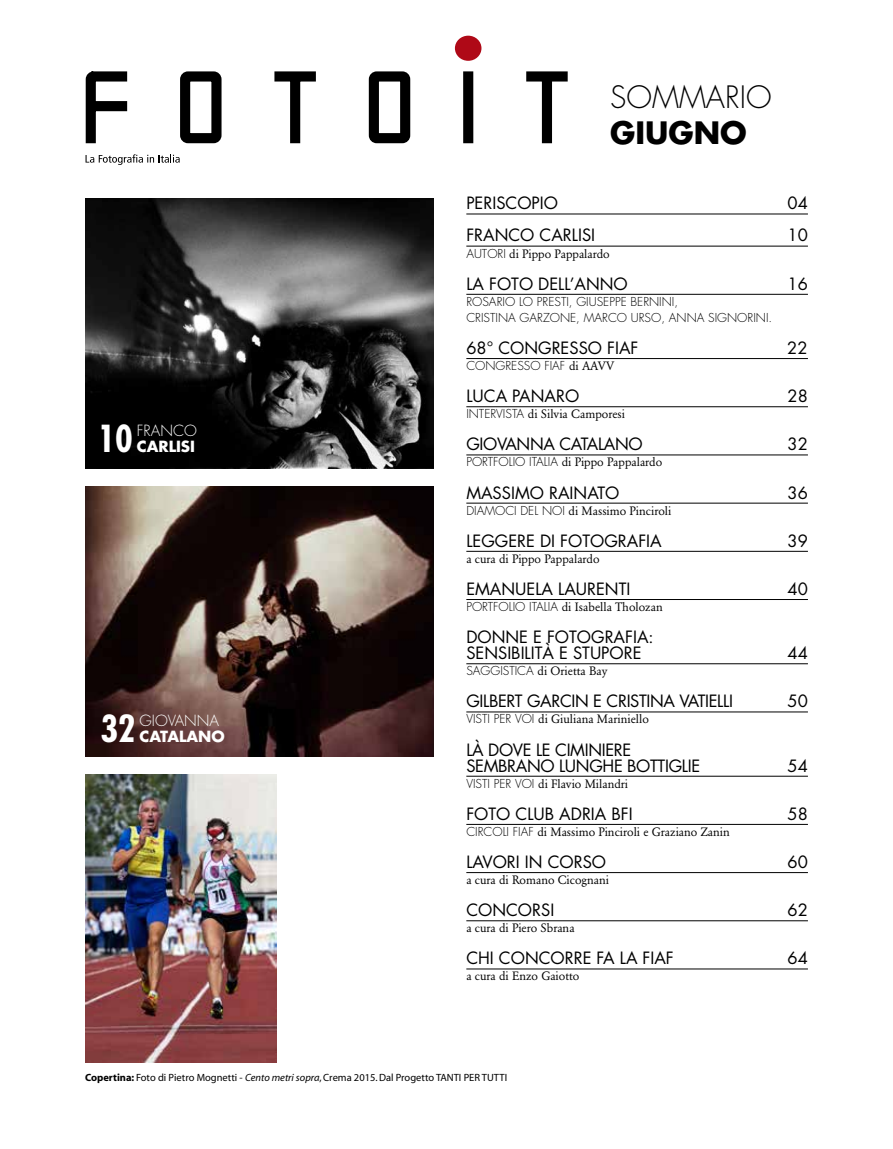
<style>
.page{position:relative;width:893px;height:1149px;background:#fff}
.page>*{position:absolute;margin:0;border:0;box-sizing:border-box;transform-origin:0 0}
.t1{font:700 condensed 36.15px "Futura";color:#fff}
.t2{font:300 30px "Futura";color:#000}
.t3{font:700 30px "Futura";color:#000}
.t4{font:16.5px/16px "Futura";color:#000}
.t5{font:16.5px/16px "Futura";letter-spacing:-.02em;color:#000}
.t6{font:700 15px "Futura";color:#fff}
.t7{font:300 15px "Futura";color:#fff}
.t8{font:12px "Garamond BE";color:#000}
.t9{font:300 12px/16px "Futura";color:#000}
.t10{font:10.5px "Myriad";color:#000}
.s1{font-family:"Futura";font-weight:300}
.s2{font-family:"Garamond BE";font-weight:400}
.s3{font-weight:700}
.s4{font-style:italic}
</style>
<div class="page">
<img style="left:85px;top:486px;width:349px;height:270px">
<img style="left:85px;top:198px;width:349px;height:270px">
<svg style="left:86px;top:154px;width:94px;height:11px"></svg>
<svg style="left:86px;top:71px;width:42px;height:73px"></svg>
<svg style="left:180px;top:71px;width:42px;height:73px"></svg>
<svg style="left:368px;top:71px;width:43px;height:73px"></svg>
<svg style="left:274px;top:71px;width:42px;height:73px"></svg>
<div style="left:463px;top:71px;width:10px;height:72px;border:4px solid #000"></div>
<svg style="left:526px;top:71px;width:42px;height:73px"></svg>
<div style="left:455px;top:36px;width:26px;height:25px;background:#af0917;border-radius:50%"></div>
<hr style="left:466px;top:213px;width:342px;height:1px;background:#000">
<hr style="left:466px;top:246px;width:342px;height:1px;background:#000">
<hr style="left:466px;top:294px;width:342px;height:1px;background:#000">
<hr style="left:466px;top:358px;width:342px;height:1px;background:#000">
<hr style="left:466px;top:406px;width:342px;height:1px;background:#000">
<hr style="left:466px;top:454px;width:342px;height:1px;background:#000">
<hr style="left:466px;top:502px;width:342px;height:1px;background:#000">
<hr style="left:466px;top:550px;width:342px;height:1px;background:#000">
<hr style="left:466px;top:599px;width:342px;height:1px;background:#000">
<hr style="left:466px;top:663px;width:342px;height:1px;background:#000">
<hr style="left:466px;top:711px;width:342px;height:1px;background:#000">
<hr style="left:466px;top:775px;width:342px;height:1px;background:#000">
<hr style="left:466px;top:823px;width:342px;height:1px;background:#000">
<hr style="left:466px;top:871px;width:342px;height:1px;background:#000">
<hr style="left:466px;top:920px;width:342px;height:1px;background:#000">
<hr style="left:466px;top:968px;width:342px;height:1px;background:#000">
<img style="left:85px;top:774px;width:192px;height:287px">
<p class="t7" style="left:137px;top:421px;width:62px">FRANCO</p>
<p class="t6" style="left:137px;top:436px;width:60px">CARLISI</p>
<h1 class="t1" style="left:98px;top:416px;width:37px">10</h1>
<p class="t7" style="left:140px;top:711px;width:81px">GIOVANNA</p>
<p class="t6" style="left:140px;top:726px;width:87px">CATALANO</p>
<h1 class="t1" style="left:100px;top:706px;width:37px">32</h1>
<h2 class="t2" style="left:610px;top:79px;width:163px">SOMMARIO</h2>
<h2 class="t3" style="left:610px;top:113px;width:138px">GIUGNO</h2>
<h3 class="t4" style="left:466px;top:195px;width:93px">PERISCOPIO</h3>
<h3 class="t4" style="left:788px;top:195px;width:22px">04</h3>
<h3 class="t4" style="left:466px;top:227px;width:130px">FRANCO CARLISI</h3>
<h3 class="t4" style="left:788px;top:227px;width:22px">10</h3>
<p class="t8" style="left:466px;top:246px;width:145px"><span class="s1">AUTORI</span> di Pippo Pappalardo</p>
<h3 class="t4" style="left:466px;top:276px;width:163px">LA FOTO DELL’ANNO</h3>
<h3 class="t4" style="left:788px;top:276px;width:22px">16</h3>
<p class="t9" style="left:466px;top:293px;width:307px">ROSARIO LO PRESTI, GIUSEPPE BERNINI,<br>CRISTINA GARZONE, MARCO URSO, ANNA SIGNORINI.</p>
<h3 class="t4" style="left:466px;top:340px;width:174px">68° CONGRESSO FIAF</h3>
<h3 class="t4" style="left:787px;top:340px;width:22px">22</h3>
<p class="t9" style="left:466px;top:358px;width:150px">CONGRESSO FIAF <span class="s2">di AAVV</span></p>
<h3 class="t4" style="left:466px;top:388px;width:114px">LUCA PANARO</h3>
<h3 class="t4" style="left:788px;top:388px;width:22px">28</h3>
<p class="t8" style="left:466px;top:407px;width:160px"><span class="s1">INTERVISTA</span> di Silvia Camporesi</p>
<h3 class="t5" style="left:466px;top:436px;width:178px">GIOVANNA CATALANO</h3>
<h3 class="t4" style="left:788px;top:436px;width:22px">32</h3>
<p class="t8" style="left:466px;top:455px;width:197px"><span class="s1">PORTFOLIO ITALIA</span> di Pippo Pappalardo</p>
<h3 class="t4" style="left:466px;top:484px;width:155px">MASSIMO RAINATO</h3>
<h3 class="t4" style="left:788px;top:484px;width:22px">36</h3>
<p class="t8" style="left:466px;top:503px;width:207px"><span class="s1">DIAMOCI DEL NOI</span> di Massimo Pinciroli</p>
<h3 class="t4" style="left:466px;top:532px;width:197px">LEGGERE DI FOTOGRAFIA</h3>
<h3 class="t4" style="left:788px;top:532px;width:22px">39</h3>
<p class="t8" style="left:466px;top:551px;width:135px">a cura di Pippo Pappalardo</p>
<h3 class="t4" style="left:466px;top:580px;width:166px">EMANUELA LAURENTI</h3>
<h3 class="t4" style="left:788px;top:580px;width:22px">40</h3>
<p class="t8" style="left:466px;top:599px;width:198px"><span class="s1">PORTFOLIO ITALIA</span> di Isabella Tholozan</p>
<h3 class="t4" style="left:466px;top:629px;width:189px">DONNE E FOTOGRAFIA:<br>SENSIBILITÀ E STUPORE</h3>
<h3 class="t4" style="left:788px;top:645px;width:22px">44</h3>
<p class="t8" style="left:466px;top:664px;width:143px"><span class="s1">SAGGISTICA</span> di Orietta Bay</p>
<h3 class="t5" style="left:466px;top:693px;width:268px">GILBERT GARCIN E CRISTINA VATIELLI</h3>
<h3 class="t4" style="left:788px;top:693px;width:22px">50</h3>
<p class="t8" style="left:466px;top:712px;width:184px"><span class="s1">VISTI PER VOI</span> di Giuliana Mariniello</p>
<h3 class="t5" style="left:466px;top:741px;width:235px">LÀ DOVE LE CIMINIERE<br>SEMBRANO LUNGHE BOTTIGLIE</h3>
<h3 class="t4" style="left:788px;top:757px;width:22px">54</h3>
<p class="t8" style="left:466px;top:776px;width:163px"><span class="s1">VISTI PER VOI</span> di Flavio Milandri</p>
<h3 class="t4" style="left:466px;top:805px;width:168px">FOTO CLUB ADRIA BFI</h3>
<h3 class="t4" style="left:788px;top:805px;width:22px">58</h3>
<p class="t8" style="left:466px;top:824px;width:265px"><span class="s1">CIRCOLI FIAF</span> di Massimo Pinciroli e Graziano Zanin</p>
<h3 class="t4" style="left:466px;top:853px;width:141px">LAVORI IN CORSO</h3>
<h3 class="t4" style="left:788px;top:853px;width:22px">60</h3>
<p class="t8" style="left:466px;top:872px;width:144px">a cura di Romano Cicognani</p>
<h3 class="t4" style="left:466px;top:901px;width:89px">CONCORSI</h3>
<h3 class="t4" style="left:788px;top:901px;width:22px">62</h3>
<p class="t8" style="left:466px;top:920px;width:110px">a cura di Piero Sbrana</p>
<h3 class="t4" style="left:466px;top:950px;width:209px">CHI CONCORRE FA LA FIAF</h3>
<h3 class="t4" style="left:788px;top:950px;width:22px">64</h3>
<p class="t8" style="left:466px;top:968px;width:115px">a cura di Enzo Gaiotto</p>
<p class="t10" style="left:85px;top:1071px;width:424px"><span class="s3">Copertina:</span> Foto di Pietro Mognetti - <span class="s4">Cento metri sopra</span>, Crema 2015. Dal Progetto TANTI PER TUTTI</p>
</div>
